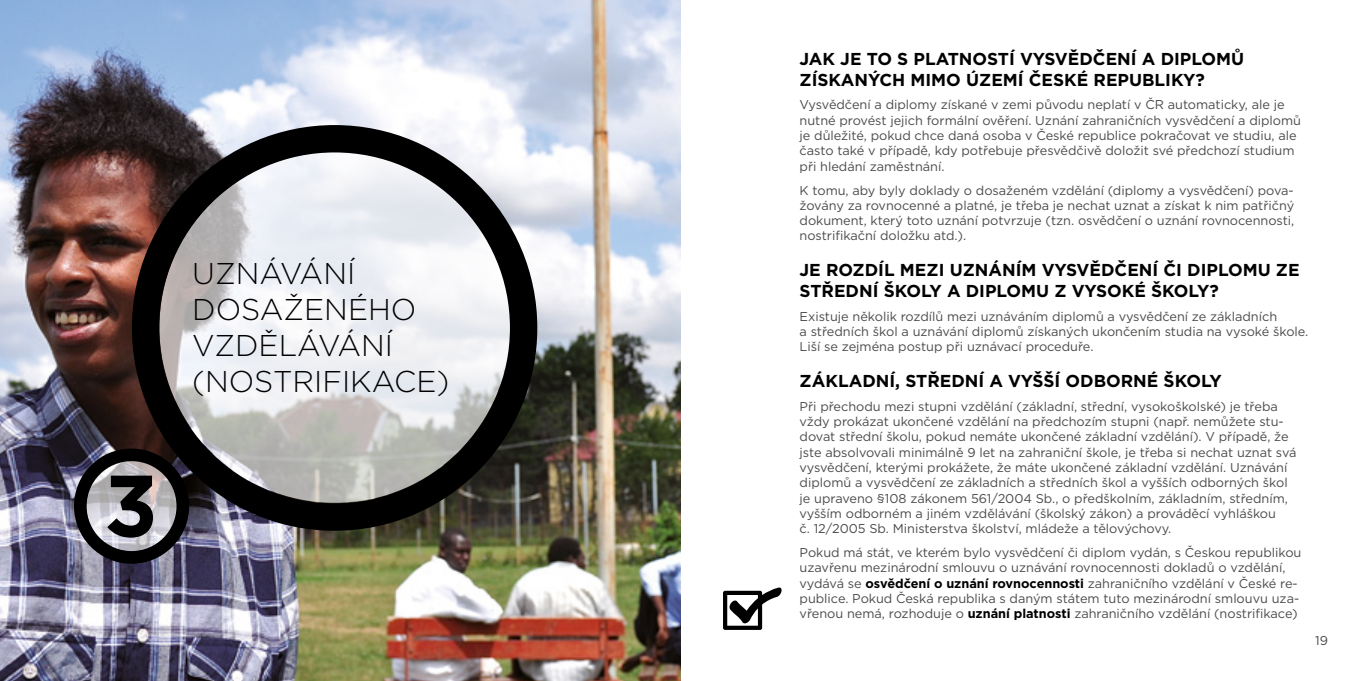
<style>
.page{position:relative;width:1361px;height:681px;background:#fff}
.page>*{position:absolute;margin:0;border:0;box-sizing:border-box;transform-origin:0 0}
.t1{font:700 87px "Gotham";color:#000}
.t2{font:300 30px/36px "Gotham";color:#000}
.t3{font:700 17.25px/20.7px "Gotham";color:#000}
.t4{font:12.75px/15.3px "Gotham";color:#4a4a49}
.s1{font-weight:700;color:#000}
</style>
<div class="page">
<hr style="left:680px;top:0;width:1px;height:680px;background:#4a4a49">
<svg style="left:723px;top:587px;width:59px;height:42px"></svg>
<img style="left:0;top:0;width:680px;height:680px">
<svg style="left:132px;top:125px;width:405px;height:405px"></svg>
<svg style="left:86px;top:460px;width:91px;height:91px;background:#c4c2c7"></svg>
<div style="left:74px;top:448px;width:115px;height:115px;border:13px solid #000;border-radius:50%"></div>
<h1 class="t1" style="left:104px;top:448px;width:56px">3</h1>
<h2 class="t2" style="left:192px;top:254px;width:259px">UZNÁVÁNÍ<br>DOSAŽENÉHO<br>VZDĚLÁVÁNÍ (NOSTRIFIKACE)</h2>
<h3 class="t3" style="left:799px;top:48px;width:446px">JAK JE TO S PLATNOSTÍ VYSVĚDČENÍ A DIPLOMŮ<br>ZÍSKANÝCH MIMO ÚZEMÍ ČESKÉ REPUBLIKY?</h3>
<p class="t4" style="left:799px;top:97px;width:503px">Vysvědčení a diplomy získané v zemi původu neplatí v ČR automaticky, ale je nutné provést jejich formální ověření. Uznání zahraničních vysvědčení a diplomů je důležité, pokud chce daná osoba v České republice pokračovat ve studiu, ale často také v případě, kdy potřebuje přesvědčivě doložit své předchozí studium při hledání zaměstnání.</p>
<p class="t4" style="left:799px;top:182px;width:496px;text-align:justify">K tomu, aby byly doklady o dosaženém vzdělání (diplomy a vysvědčení) pova&shy;žovány za rovnocenné a platné, je třeba je nechat uznat a získat k nim patřičný dokument, který toto uznání potvrzuje (tzn. osvědčení o uznání rovnocennosti, nostrifikační doložku atd.).</p>
<h3 class="t3" style="left:799px;top:259px;width:501px">JE ROZDÍL MEZI UZNÁNÍM VYSVĚDČENÍ ČI DIPLOMU ZE<br>STŘEDNÍ ŠKOLY A DIPLOMU Z VYSOKÉ ŠKOLY?</h3>
<p class="t4" style="left:799px;top:308px;width:510px">Existuje několik rozdílů mezi uznáváním diplomů a vysvědčení ze základních<br>a středních škol a uznávání diplomů získaných ukončením studia na vysoké škole.<br>Liší se zejména postup při uznávací proceduře.</p>
<h3 class="t3" style="left:799px;top:370px;width:424px">ZÁKLADNÍ, STŘEDNÍ A VYŠŠÍ ODBORNÉ ŠKOLY</h3>
<p class="t4" style="left:799px;top:398px;width:498px">Při přechodu mezi stupni vzdělání (základní, střední, vysokoškolské) je třeba vždy prokázat ukončené vzdělání na předchozím stupni (např. nemůžete stu&shy;dovat střední školu, pokud nemáte ukončené základní vzdělání). V případě, že jste absolvovali minimálně 9 let na zahraniční škole, je třeba si nechat uznat svá vysvědčení, kterými prokážete, že máte ukončené základní vzdělání. Uznávání diplomů a vysvědčení ze základních a středních škol a vyšších odborných škol je upraveno §108 zákonem 561/2004 Sb., o předškolním, základním, středním, vyšším odborném a jiném vzdělávání (školský zákon) a prováděcí vyhláškou<br>č. 12/2005 Sb. Ministerstva školství, mládeže a tělovýchovy.</p>
<p class="t4" style="left:799px;top:544px;width:503px">Pokud má stát, ve kterém bylo vysvědčení či diplom vydán, s Českou republikou uzavřenu mezinárodní smlouvu o uznávání rovnocennosti dokladů o vzdělání, vydává se <span class="s1">osvědčení o uznání rovnocennosti</span> zahraničního vzdělání v České re&shy;publice. Pokud Česká republika s daným státem tuto mezinárodní smlouvu uza&shy;vřenou nemá, rozhoduje o <span class="s1">uznání platnosti</span> zahraničního vzdělání (nostrifikace)</p>
<p class="t4" style="left:1315px;top:632px;width:14px">19</p>
</div>
